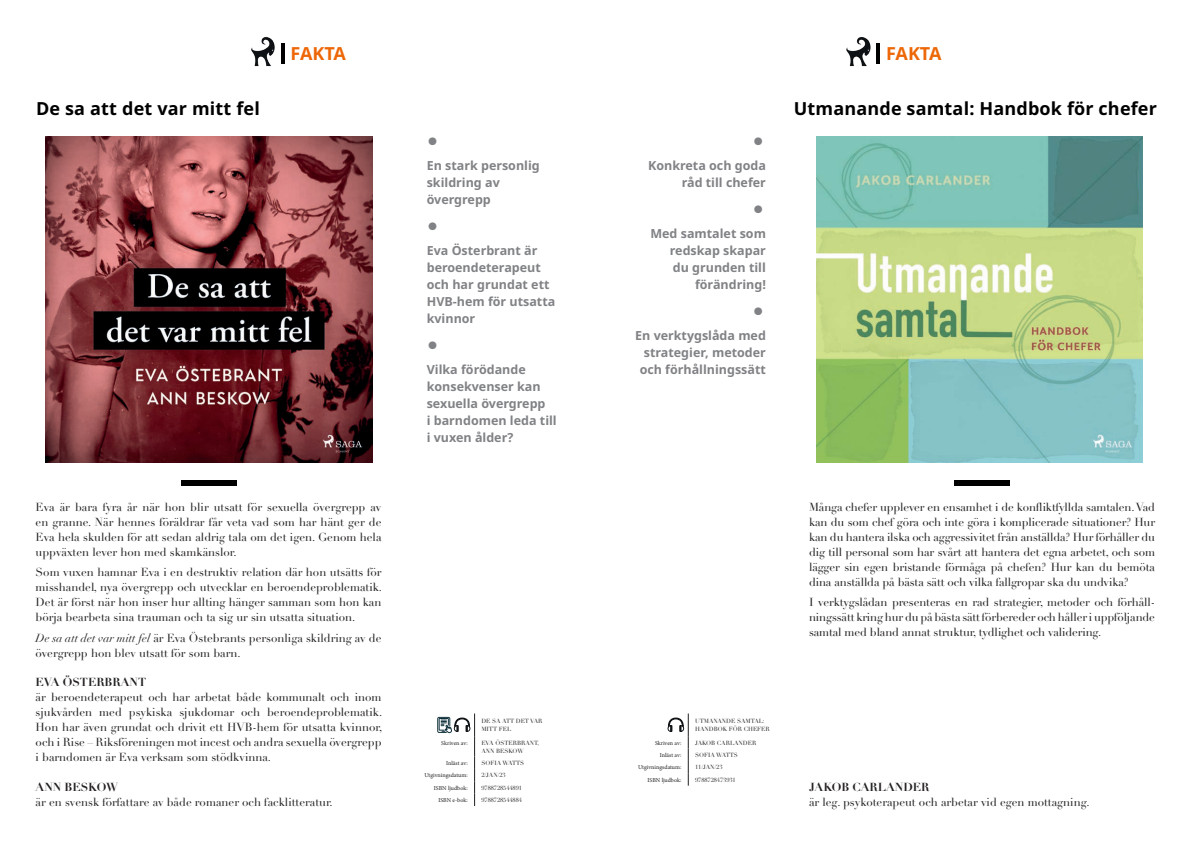
<style>
.page{position:relative;width:1191px;height:842px;background:#fff}
.page>*{position:absolute;margin:0;border:0;box-sizing:border-box;transform-origin:0 0}
.Ro_Re_S_14_T_10_Lef{font:700 18px "Noto Sans";letter-spacing:.01em;color:#000001}
.t1{font:700 18px "Noto Sans";letter-spacing:-.01em;color:#ed6707}
.t2{font:700 12.5px/17px "Noto Sans";color:#808285}
.t3{font:11.5px/15px "Didot LT Pro";color:#231f20;text-align:justify}
.t4{font:700 11.5px "Didot LT Pro";color:#231f20}
.t5{font:11.5px "Depot New";color:#808285}
.t6{font:6px/8px "Didot LT Pro";color:#231f20}
.t7{font:6px "Minion Pro";letter-spacing:-.005em;color:#231f20}
.s1{font-style:italic}
</style>
<div class="page">
<img style="left:46px;top:137px;width:326px;height:326px">
<div style="left:181px;top:480px;width:55px;height:6px;background:#000"></div>
<img style="left:251px;top:37px;width:24px;height:30px">
<hr style="left:281px;top:44px;width:3px;height:20px;background:#000">
<img style="left:816px;top:137px;width:326px;height:326px">
<div style="left:954px;top:480px;width:55px;height:6px;background:#000"></div>
<img style="left:846px;top:37px;width:25px;height:30px">
<hr style="left:876px;top:44px;width:3px;height:20px;background:#000">
<svg style="left:437px;top:713px;width:38px;height:93px"></svg>
<svg style="left:668px;top:713px;width:21px;height:73px"></svg>
<p class="Ro_Re_S_14_T_10_Lef" style="left:36px;top:96px;width:225px">De sa att det var mitt fel</p>
<h1 class="t1" style="left:290px;top:40px;width:57px">FAKTA</h1>
<p class="t3" style="left:36px;top:499px;width:347px">Eva är bara fyra år när hon blir utsatt för sexuella övergrepp av en granne. När hennes föräldrar får veta vad som har hänt ger de Eva hela skulden för att sedan aldrig tala om det igen. Genom hela uppväxten lever hon med skamkänslor.</p>
<p class="t3" style="left:36px;top:565px;width:348px">Som vuxen hamnar Eva i en destruktiv relation där hon utsätts för misshandel, nya övergrepp och utvecklar en beroendeproblematik.<br>Det är först när hon inser hur allting hänger samman som hon kan börja bearbeta sina trauman och ta sig ur sin utsatta situation.</p>
<p class="t3" style="left:36px;top:631px;width:347px"><span class="s1">De sa att det var mitt fel</span> är Eva Östebrants personliga skildring av de övergrepp hon blev utsatt för som barn.</p>
<p class="t4" style="left:36px;top:675px;width:112px">EVA ÖSTERBRANT</p>
<p class="t3" style="left:36px;top:690px;width:348px">är beroendeterapeut och har arbetat både kommunalt och inom sjukvården med psykiska sjukdomar och beroendeproblematik.<br>Hon har även grundat och drivit ett HVB-hem för utsatta kvinnor, och i Rise – Riksföreningen mot incest och andra sexuella övergrepp i barndomen är Eva verksam som stödkvinna.</p>
<p class="t4" style="left:36px;top:780px;width:84px">ANN BESKOW</p>
<p class="t3" style="left:36px;top:795px;width:299px">är en svensk författare av både romaner och facklitteratur.</p>
<p class="t5" style="left:428px;top:134px;width:10px">●</p>
<p class="t2" style="left:427px;top:158px;width:114px">En stark personlig skildring av övergrepp</p>
<p class="t5" style="left:428px;top:219px;width:10px">●</p>
<p class="t2" style="left:427px;top:243px;width:130px">Eva Österbrant är beroendeterapeut och har grundat ett<br>HVB-hem för utsatta kvinnor</p>
<p class="t5" style="left:428px;top:338px;width:10px">●</p>
<p class="t2" style="left:427px;top:362px;width:131px">Vilka förödande konsekvenser kan sexuella övergrepp<br>i barndomen leda till i vuxen ålder?</p>
<p class="t6" style="left:481px;top:717px;width:63px">DE SA ATT DET VAR<br>MITT FEL</p>
<p class="t7" style="left:441px;top:739px;width:28px">Skriven av:</p>
<p class="t6" style="left:481px;top:739px;width:59px">EVA ÖSTERBRANT,<br>ANN BESKOW</p>
<p class="t7" style="left:446px;top:759px;width:23px">Inläst av:</p>
<p class="t6" style="left:481px;top:759px;width:44px">SOFIA WATTS</p>
<p class="t7" style="left:424px;top:771px;width:45px">Utgivningsdatum:</p>
<p class="t6" style="left:481px;top:771px;width:26px">2/JAN/23</p>
<p class="t7" style="left:434px;top:784px;width:35px">ISBN ljudbok:</p>
<p class="t6" style="left:481px;top:784px;width:42px">9788728544891</p>
<p class="t7" style="left:438px;top:796px;width:31px">ISBN e-bok:</p>
<p class="t6" style="left:481px;top:796px;width:42px">9788728544884</p>
<p class="t5" style="left:753px;top:134px;width:10px">●</p>
<p class="t2" style="left:648px;top:158px;width:119px;text-align:right">Konkreta och goda råd till chefer</p>
<p class="t5" style="left:753px;top:202px;width:10px">●</p>
<p class="t2" style="left:650px;top:226px;width:117px;text-align:right">Med samtalet som redskap skapar<br>du grunden till förändring!</p>
<p class="t5" style="left:753px;top:304px;width:10px">●</p>
<p class="t2" style="left:635px;top:328px;width:132px;text-align:right">En verktygslåda med strategier, metoder och förhållningssätt</p>
<h1 class="t1" style="left:886px;top:40px;width:57px">FAKTA</h1>
<p class="Ro_Re_S_14_T_10_Lef" style="left:793px;top:96px;width:365px">Utmanande samtal: Handbok för chefer</p>
<p class="t6" style="left:695px;top:717px;width:76px">UTMANANDE SAMTAL:<br>HANDBOK FÖR CHEFER</p>
<p class="t7" style="left:655px;top:739px;width:28px">Skriven av:</p>
<p class="t6" style="left:695px;top:739px;width:63px">JAKOB CARLANDER</p>
<p class="t7" style="left:660px;top:751px;width:23px">Inläst av:</p>
<p class="t6" style="left:695px;top:751px;width:44px">SOFIA WATTS</p>
<p class="t7" style="left:638px;top:763px;width:45px">Utgivningsdatum:</p>
<p class="t6" style="left:695px;top:763px;width:29px">11/JAN/23</p>
<p class="t7" style="left:647px;top:776px;width:35px">ISBN ljudbok:</p>
<p class="t6" style="left:695px;top:776px;width:42px">9788728473931</p>
<p class="t3" style="left:809px;top:499px;width:347px">Många chefer upplever en ensamhet i de konfliktfyllda samtalen. Vad kan du som chef göra och inte göra i komplicerade situationer? Hur kan du hantera ilska och aggressivitet från anställda? Hur förhåller du dig till personal som har svårt att hantera det egna arbetet, och som lägger sin egen bristande förmåga på chefen? Hur kan du bemöta dina anställda på bästa sätt och vilka fallgropar ska du undvika?</p>
<p class="t3" style="left:809px;top:595px;width:347px;text-align:left">I verktygslådan presenteras en rad strategier, metoder och förhåll&shy;ningssätt kring hur du på bästa sätt förbereder och håller i uppföljande samtal med bland annat struktur, tydlighet och validering.</p>
<p class="t4" style="left:809px;top:780px;width:122px">JAKOB CARLANDER</p>
<p class="t3" style="left:809px;top:795px;width:282px">är leg. psykoterapeut och arbetar vid egen mottagning.</p>
</div>
